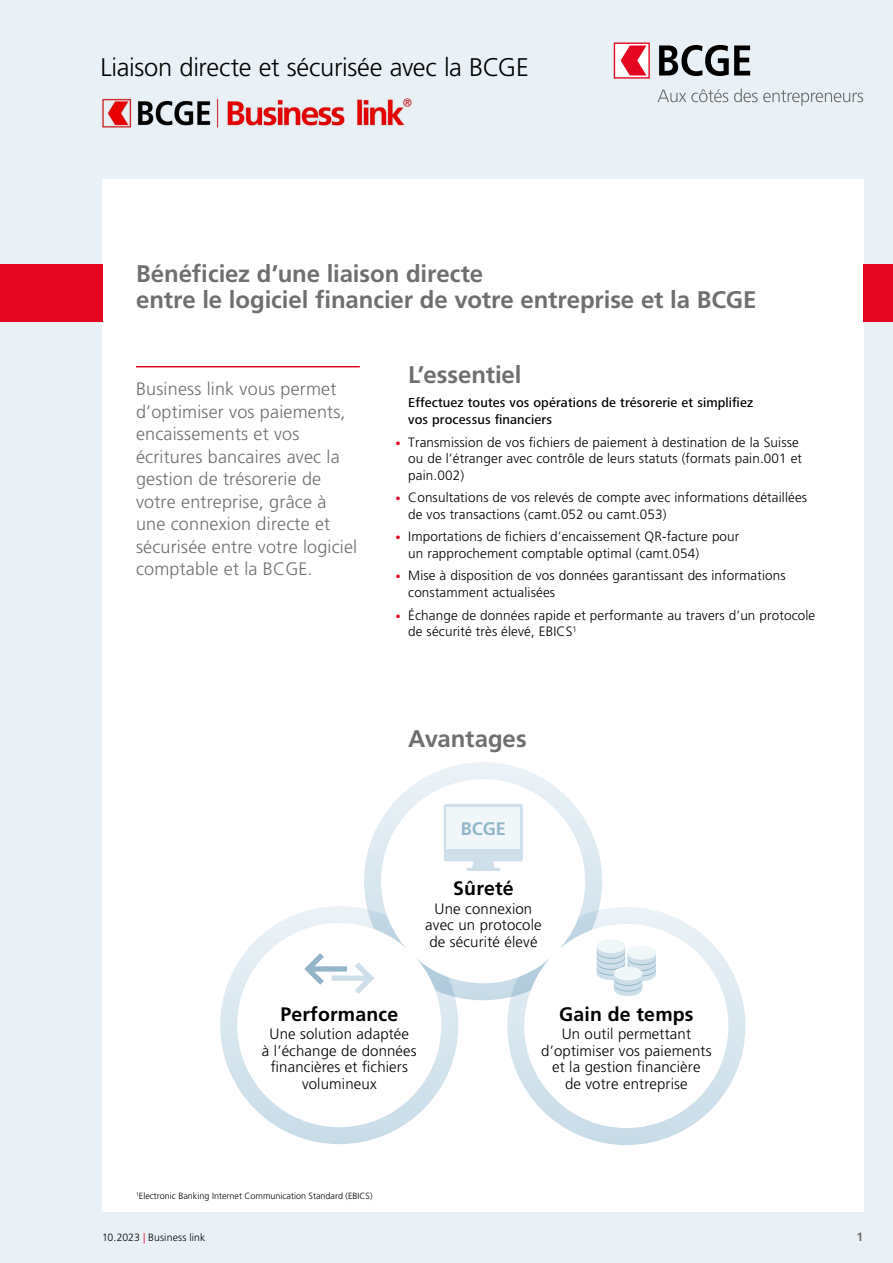
<style>
.page{position:relative;width:893px;height:1263px;background:#eaf1f6}
.page>*{position:absolute;margin:0;border:0;box-sizing:border-box;transform-origin:0 0}
.t1{font:300 25.5px "Frutiger LT Std";letter-spacing:-.015em;color:#000}
.t2{font:700 24px/26.2px "Frutiger LT Std";letter-spacing:-.005em;color:#706f6f}
.t3{font:700 19.5px "Frutiger LT Std";letter-spacing:.01em;color:#000}
.t4{font:700 18.15px "Frutiger LT Std";color:#92b6c8}
.t5{font:300 18px/22.5px "Frutiger LT Std";letter-spacing:.01em;color:#706f6f}
.t6{font:300 15px/16.5px "Frutiger LT Std";letter-spacing:.01em;color:#000;text-align:center}
.t7{font:300 13.5px/16.5px "Frutiger LT Std";letter-spacing:.01em;color:#000}
.t8{font:500 13.5px/16.5px "Frutiger Next Pro";letter-spacing:.01em;color:#000}
.t9{font:700 12px "Frutiger LT Std";color:#706f6f}
.t10{font:300 10.5px "Frutiger LT Std";letter-spacing:.01em;color:#000}
.t11{font:300 9px "Frutiger LT Std";color:#000}
.s1{font-size:10.5px;color:#e40521}
.s2{color:#e40521}
</style>
<div class="page">
<div style="left:102px;top:180px;width:761px;height:1032px;background:#fff"></div>
<svg style="left:364px;top:762px;width:238px;height:238px;background:#dfeaf1"></svg>
<svg style="left:220px;top:906px;width:238px;height:238px;background:#d5e4ed"></svg>
<svg style="left:507px;top:907px;width:238px;height:238px;background:#d5e4ed"></svg>
<div style="left:381px;top:779px;width:204px;height:204px;background:#fff;border-radius:50%"></div>
<div style="left:237px;top:923px;width:204px;height:204px;background:#fff;border-radius:50%"></div>
<div style="left:524px;top:924px;width:204px;height:204px;background:#fff;border-radius:50%"></div>
<div style="left:0;top:264px;width:102px;height:57px;background:#e40521"></div>
<div style="left:863px;top:264px;width:30px;height:57px;background:#e40521"></div>
<svg style="left:658px;top:89px;width:70px;height:13px"></svg>
<svg style="left:734px;top:89px;width:129px;height:17px"></svg>
<svg style="left:614px;top:43px;width:36px;height:36px"></svg>
<svg style="left:659px;top:45px;width:91px;height:31px"></svg>
<img style="left:101px;top:98px;width:312px;height:30px">
<hr style="left:136px;top:366px;width:224px;height:1px;background:#e40521">
<svg style="left:304px;top:953px;width:70px;height:41px"></svg>
<div style="left:597px;top:939px;width:28px;height:14px;background:#f1f6f9;border-radius:50%"></div>
<svg style="left:597px;top:946px;width:59px;height:50px"></svg>
<div style="left:614px;top:966px;width:28px;height:14px;background:#f1f6f9;border-radius:50%"></div>
<svg style="left:444px;top:804px;width:79px;height:67px"></svg>
<div style="left:447px;top:807px;width:73px;height:42px;background:#f1f6f9"></div>
<h1 class="t1" style="left:100px;top:52px;width:430px">Liaison directe et sécurisée avec la BCGE</h1>
<h2 class="t2" style="left:136px;top:260px;width:622px">Bénéficiez d’une liaison directe<br>entre le logiciel financier de votre entreprise et la BCGE</h2>
<h3 class="t5" style="left:136px;top:378px;width:223px">Business link vous permet d’optimiser vos paiements, encaissements et vos écritures bancaires avec la gestion de trésorerie de votre entreprise, grâce à une connexion directe et sécurisée entre votre logiciel comptable et la BCGE.</h3>
<h2 class="t2" style="left:408px;top:361px;width:115px">L’essentiel</h2>
<p class="t8" style="left:408px;top:395px;width:346px">Effectuez toutes vos opérations de trésorerie et simplifiez vos processus financiers</p>
<p class="t7" style="left:408px;top:434px;width:395px;text-indent:-13px"><span class="s1">•</span> Transmission de vos fichiers de paiement à destination de la Suisse ou de l’étranger avec contrôle de leurs statuts (formats pain.001 et pain.002)</p>
<p class="t7" style="left:408px;top:489px;width:400px;text-indent:-13px"><span class="s1">•</span> Consultations de vos relevés de compte avec informations détaillées de vos transactions (camt.052 ou camt.053)</p>
<p class="t7" style="left:408px;top:529px;width:333px;text-indent:-13px"><span class="s1">•</span> Importations de fichiers d’encaissement QR-facture pour un rapprochement comptable optimal (camt.054)</p>
<p class="t7" style="left:408px;top:568px;width:379px;text-indent:-13px"><span class="s1">•</span> Mise à disposition de vos données garantissant des informations constamment actualisées</p>
<p class="t7" style="left:408px;top:607px;width:409px;text-indent:-13px"><span class="s1">•</span> Échange de données rapide et performante au travers d’un protocole de sécurité très élevé, EBICS<sup>1</sup></p>
<h2 class="t2" style="left:408px;top:726px;width:120px">Avantages</h2>
<h3 class="t4" style="left:461px;top:818px;width:47px">BCGE</h3>
<h3 class="t3" style="left:453px;top:877px;width:62px">Sûreté</h3>
<p class="t6" style="left:425px;top:901px;width:118px">Une connexion avec un protocole de sécurité élevé</p>
<h3 class="t3" style="left:280px;top:1002px;width:119px">Performance</h3>
<p class="t6" style="left:262px;top:1026px;width:156px">Une solution adaptée<br>à l’échange de données financières et fichiers volumineux</p>
<p class="t11" style="left:136px;top:1190px;width:238px"><sup>1</sup>Electronic Banking Internet Communication Standard (EBICS)</p>
<h3 class="t3" style="left:559px;top:1002px;width:136px">Gain de temps</h3>
<p class="t6" style="left:541px;top:1026px;width:172px">Un outil permettant d’optimiser vos paiements et la gestion financière<br>de votre entreprise</p>
<p class="t10" style="left:102px;top:1232px;width:105px">10.2023 <span class="s2">|</span> Business link</p>
<p class="t9" style="left:856px;top:1230px;width:8px">1</p>
</div>
